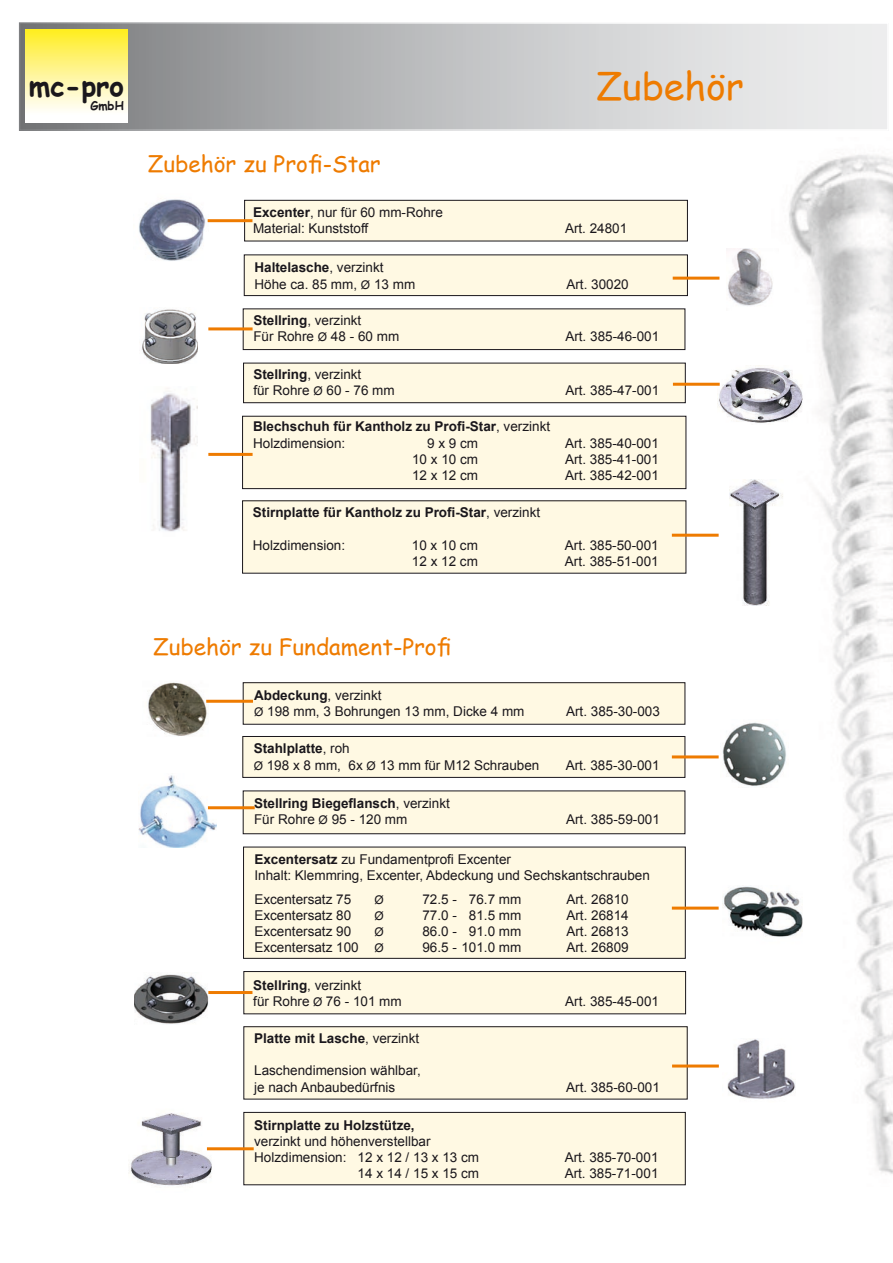
<style>
.page{position:relative;width:893px;height:1263px;background:#fff}
.page>*{position:absolute;margin:0;border:0;box-sizing:border-box;transform-origin:0 0}
.t1{font:37.5px "Comic Sans MS";color:#ee7b00}
.t2{font:700 27.75px "Comic Sans MS";color:#1a171c}
.t3{font:22.5px "Comic Sans MS";color:#ee7b00}
.t4{font:13.5px/16.2px "Arial";color:#1a171c}
.t5{font:700 13.5px/16.2px "Arial";color:#1a171c}
.t6{font:12px "Arial";color:#1a171c}
.t7{font:700 11.85px "Comic Sans MS";color:#1a171c}
.s1{font-weight:700}
.s2{font-size:12px}
.s3{font-weight:400}
</style>
<div class="page">
<div style="left:20px;top:23px;width:868px;height:107px;background:linear-gradient(to right,#7b7d7f,#fafbfb)"></div>
<div style="left:19px;top:22px;width:870px;height:109px;border:1px solid #fff"></div>
<div style="left:26px;top:29px;width:102px;height:93px;background:linear-gradient(to bottom,#ffec24,#fff)"></div>
<img style="left:789px;top:155px;width:104px;height:1019px">
<img style="left:138px;top:775px;width:78px;height:73px">
<img style="left:129px;top:1113px;width:86px;height:73px">
<img style="left:717px;top:365px;width:89px;height:60px">
<div style="left:243px;top:416px;width:443px;height:73px;background:#fff9e3"></div>
<div style="left:242px;top:416px;width:444px;height:73px;border:1px solid #1a171c"></div>
<img style="left:150px;top:388px;width:48px;height:144px">
<div style="left:243px;top:501px;width:443px;height:72px;background:#fff9e3"></div>
<hr style="left:208px;top:453px;width:45px;height:3px;background:#ee7b00">
<hr style="left:672px;top:534px;width:47px;height:3px;background:#ee7b00">
<div style="left:244px;top:363px;width:441px;height:40px;background:#fff9e3"></div>
<div style="left:243px;top:363px;width:443px;height:40px;border:1px solid #1a171c"></div>
<img style="left:142px;top:309px;width:56px;height:55px">
<hr style="left:673px;top:383px;width:47px;height:3px;background:#ee7b00">
<div style="left:243px;top:309px;width:442px;height:41px;background:#fff9e3"></div>
<div style="left:243px;top:308px;width:442px;height:42px;border:1px solid #1a171c"></div>
<hr style="left:208px;top:327px;width:45px;height:3px;background:#ee7b00">
<div style="left:243px;top:683px;width:442px;height:41px;background:#fff9e3"></div>
<div style="left:243px;top:682px;width:442px;height:43px;border:1px solid #1a171c"></div>
<img style="left:148px;top:682px;width:60px;height:54px">
<div style="left:243px;top:736px;width:442px;height:41px;background:#fff9e3"></div>
<div style="left:242px;top:736px;width:443px;height:42px;border:1px solid #1a171c"></div>
<img style="left:722px;top:722px;width:64px;height:65px">
<div style="left:243px;top:791px;width:442px;height:43px;background:#fff9e3"></div>
<div style="left:243px;top:790px;width:442px;height:44px;border:1px solid #1a171c"></div>
<hr style="left:672px;top:755px;width:47px;height:3px;background:#ee7b00">
<hr style="left:208px;top:806px;width:47px;height:3px;background:#ee7b00">
<hr style="left:206px;top:700px;width:47px;height:3px;background:#ee7b00">
<div style="left:244px;top:847px;width:441px;height:111px;background:#fff9e3"></div>
<div style="left:243px;top:847px;width:443px;height:112px;border:1px solid #1a171c"></div>
<img style="left:723px;top:886px;width:80px;height:67px">
<hr style="left:672px;top:906px;width:47px;height:3px;background:#ee7b00">
<div style="left:244px;top:1027px;width:443px;height:72px;background:#fff9e3"></div>
<div style="left:243px;top:1026px;width:445px;height:73px;border:1px solid #1a171c"></div>
<img style="left:727px;top:1038px;width:68px;height:64px">
<div style="left:244px;top:1112px;width:441px;height:73px;background:#fff9e3"></div>
<div style="left:243px;top:1112px;width:443px;height:73px;border:1px solid #1a171c"></div>
<hr style="left:672px;top:1064px;width:47px;height:3px;background:#ee7b00">
<hr style="left:207px;top:1147px;width:47px;height:3px;background:#ee7b00">
<div style="left:244px;top:971px;width:442px;height:43px;background:#fff9e3"></div>
<div style="left:243px;top:971px;width:443px;height:43px;border:1px solid #1a171c"></div>
<img style="left:134px;top:974px;width:75px;height:50px">
<hr style="left:208px;top:991px;width:44px;height:3px;background:#ee7b00">
<div style="left:245px;top:200px;width:442px;height:41px;background:#fff9e3"></div>
<div style="left:244px;top:200px;width:444px;height:41px;border:1px solid #1a171c"></div>
<img style="left:139px;top:199px;width:70px;height:62px">
<hr style="left:208px;top:219px;width:44px;height:3px;background:#ee7b00">
<div style="left:244px;top:255px;width:443px;height:41px;background:#fff9e3"></div>
<div style="left:244px;top:254px;width:444px;height:42px;border:1px solid #1a171c"></div>
<hr style="left:673px;top:277px;width:46px;height:3px;background:#ee7b00">
<img style="left:726px;top:248px;width:47px;height:58px">
<img style="left:729px;top:480px;width:54px;height:125px">
<h2 class="t2" style="left:29px;top:66px;width:97px">mc-pro</h2>
<p class="t7" style="left:90px;top:97px;width:35px">GmbH</p>
<h3 class="t3" style="left:148px;top:147px;width:234px">Zubehör zu Profi-Star</h3>
<p class="t4" style="left:253px;top:204px;width:191px"><span class="s1">Excenter</span>, nur für 60 mm-Rohre<br>Material: Kunststoff</p>
<p class="t4" style="left:254px;top:260px;width:162px"><span class="s1">Haltelasche</span>, verzinkt<br>Höhe ca. 85 mm, <span class="s2">Ø</span> 13 mm</p>
<p class="t4" style="left:253px;top:312px;width:147px"><span class="s1">Stellring</span>, verzinkt<br>Für Rohre <span class="s2">Ø</span> 48 - 60 mm</p>
<p class="t4" style="left:253px;top:366px;width:143px"><span class="s1">Stellring</span>, verzinkt<br>für Rohre <span class="s2">Ø</span> 60 - 76 mm</p>
<h1 class="t1" style="left:596px;top:59px;width:149px">Zubehör</h1>
<p class="t4" style="left:565px;top:221px;width:64px">Art. 24801</p>
<p class="t4" style="left:566px;top:276px;width:64px">Art. 30020</p>
<p class="t4" style="left:565px;top:328px;width:95px">Art. 385-46-001</p>
<p class="t4" style="left:565px;top:382px;width:95px">Art. 385-47-001</p>
<p class="t5" style="left:253px;top:419px;width:299px">Blechschuh für Kantholz zu Profi-Star<span class="s3">, verzinkt<br>Holzdimension:</span></p>
<p class="t4" style="left:427px;top:435px;width:53px">9 x 9 cm</p>
<p class="t4" style="left:565px;top:435px;width:95px">Art. 385-40-001</p>
<p class="t4" style="left:412px;top:451px;width:68px">10 x 10 cm</p>
<p class="t4" style="left:565px;top:451px;width:95px">Art. 385-41-001</p>
<p class="t4" style="left:412px;top:467px;width:68px">12 x 12 cm</p>
<p class="t4" style="left:565px;top:467px;width:95px">Art. 385-42-001</p>
<p class="t5" style="left:253px;top:505px;width:289px">Stirnplatte für Kantholz zu Profi-Star<span class="s3">, verzinkt</span></p>
<p class="t4" style="left:253px;top:537px;width:94px">Holzdimension:</p>
<p class="t4" style="left:412px;top:537px;width:68px">10 x 10 cm</p>
<p class="t4" style="left:565px;top:537px;width:95px">Art. 385-50-001</p>
<p class="t4" style="left:412px;top:553px;width:68px">12 x 12 cm</p>
<p class="t4" style="left:565px;top:553px;width:95px">Art. 385-51-001</p>
<h3 class="t3" style="left:153px;top:630px;width:300px">Zubehör zu Fundament-Profi</h3>
<p class="t4" style="left:254px;top:687px;width:272px"><span class="s1">Abdeckung</span>, verzinkt<br><span class="s2">Ø</span> 198 mm, 3 Bohrungen 13 mm, Dicke 4 mm</p>
<p class="t4" style="left:254px;top:741px;width:287px"><span class="s1">Stahlplatte</span>, roh<br><span class="s2">Ø</span> 198 x 8 mm, 6x <span class="s2">Ø</span> 13 mm für M12 Schrauben</p>
<p class="t4" style="left:566px;top:703px;width:95px">Art. 385-30-003</p>
<p class="t4" style="left:566px;top:757px;width:95px">Art. 385-30-001</p>
<p class="t4" style="left:254px;top:795px;width:197px"><span class="s1">Stellring Biegeflansch</span>, verzinkt<br>Für Rohre <span class="s2">Ø</span> 95 - 120 mm</p>
<p class="t4" style="left:566px;top:811px;width:95px">Art. 385-59-001</p>
<p class="t4" style="left:254px;top:851px;width:397px"><span class="s1">Excentersatz</span> zu Fundamentprofi Excenter<br>Inhalt: Klemmring, Excenter, Abdeckung und Sechskantschrauben</p>
<p class="t4" style="left:254px;top:891px;width:98px">Excentersatz 75</p>
<p class="t6" style="left:374px;top:891px;width:11px">Ø</p>
<p class="t4" style="left:422px;top:891px;width:100px">72.5 - 76.7 mm</p>
<p class="t4" style="left:566px;top:891px;width:64px">Art. 26810</p>
<p class="t4" style="left:254px;top:907px;width:98px">Excentersatz 80</p>
<p class="t6" style="left:374px;top:908px;width:11px">Ø</p>
<p class="t4" style="left:422px;top:907px;width:100px">77.0 - 81.5 mm</p>
<p class="t4" style="left:566px;top:907px;width:64px">Art. 26814</p>
<p class="t4" style="left:254px;top:923px;width:98px">Excentersatz 90</p>
<p class="t6" style="left:374px;top:924px;width:11px">Ø</p>
<p class="t4" style="left:422px;top:923px;width:100px">86.0 - 91.0 mm</p>
<p class="t4" style="left:566px;top:923px;width:64px">Art. 26813</p>
<p class="t4" style="left:254px;top:939px;width:131px">Excentersatz 100 <span class="s2">Ø</span></p>
<p class="t4" style="left:422px;top:939px;width:100px">96.5 - 101.0 mm</p>
<p class="t4" style="left:566px;top:939px;width:64px">Art. 26809</p>
<p class="t4" style="left:253px;top:977px;width:150px"><span class="s1">Stellring</span>, verzinkt<br>für Rohre <span class="s2">Ø</span> 76 - 101 mm</p>
<p class="t5" style="left:254px;top:1031px;width:167px">Platte mit Lasche<span class="s3">, verzinkt</span></p>
<p class="t4" style="left:254px;top:1063px;width:168px">Laschendimension wählbar, je nach Anbaubedürfnis</p>
<p class="t5" style="left:254px;top:1117px;width:162px">Stirnplatte zu Holzstütze,</p>
<p class="t4" style="left:254px;top:1133px;width:227px">verzinkt und höhenverstellbar<br>Holzdimension: 12 x 12 / 13 x 13 cm</p>
<p class="t4" style="left:565px;top:993px;width:95px">Art. 385-45-001</p>
<p class="t4" style="left:566px;top:1079px;width:95px">Art. 385-60-001</p>
<p class="t4" style="left:565px;top:1149px;width:95px">Art. 385-70-001</p>
<p class="t4" style="left:358px;top:1166px;width:123px">14 x 14 / 15 x 15 cm</p>
<p class="t4" style="left:565px;top:1166px;width:95px">Art. 385-71-001</p>
</div>
